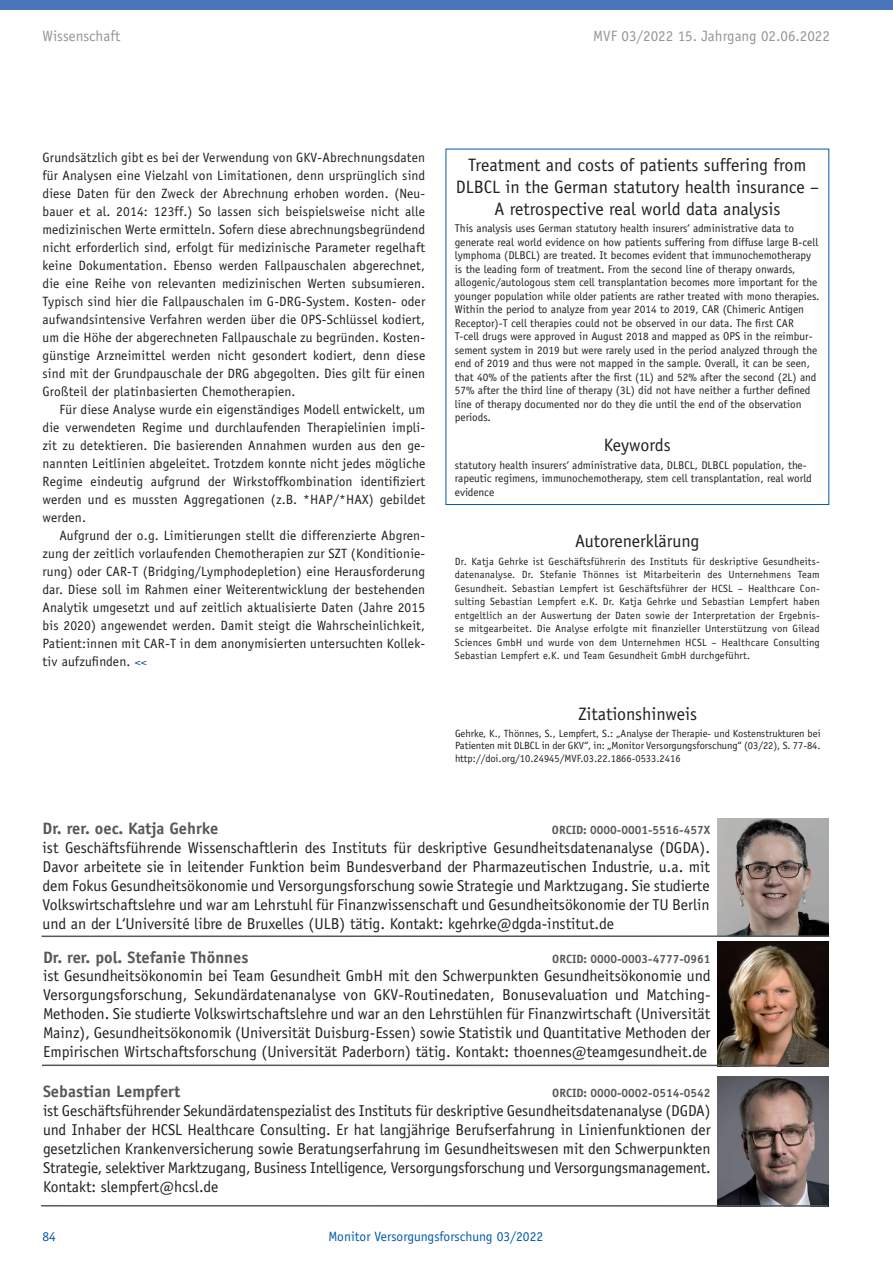
<style>
.page{position:relative;width:893px;height:1263px;background:#fff}
.page>*{position:absolute;margin:0;border:0;box-sizing:border-box;transform-origin:0 0}
.t1{font:18px/21.6px "Officina Sans";color:#231f20;text-align:center}
.t2{font:700 16.5px "Officina Sans";color:#57585a}
.t3{font:15.75px/18.9px "Officina Sans";color:#231f20;text-align:justify}
.t4{font:15px "Officina Sans";color:#939598}
.t5{font:13.5px/18px "Officina Sans";letter-spacing:.01em;color:#231f20;text-align:justify}
.t6{font:13.5px "Officina Sans";color:#015aaa}
.t7{font:700 12px "Officina Sans";color:#57585a}
.t8{font:11.25px/13.5px "Officina Sans";color:#231f20}
.t9{font:10.5px/13.5px "Officina Sans";color:#231f20;text-align:justify}
.s1{font-size:12px;color:#275caa}
</style>
<div class="page">
<div style="left:0;top:0;width:893px;height:10px;background:#4b75ba"></div>
<img style="left:717px;top:941px;width:112px;height:123px">
<img style="left:717px;top:818px;width:112px;height:117px">
<img style="left:717px;top:1076px;width:112px;height:131px">
<hr style="left:41px;top:1205px;width:787px;height:1px;background:#57585a">
<hr style="left:42px;top:1064px;width:787px;height:2px;background:#57585a">
<hr style="left:42px;top:935px;width:787px;height:2px;background:#57585a">
<p class="t4" style="left:43px;top:27px;width:79px">Wissenschaft</p>
<p class="t4" style="left:593px;top:27px;width:238px">MVF 03/2022 15. Jahrgang 02.06.2022</p>
<p class="t5" style="left:43px;top:148px;width:384px">Grundsätzlich gibt es bei der Verwendung von GKV-Abrechnungsdaten für Analysen eine Vielzahl von Limitationen, denn ursprünglich sind diese Daten für den Zweck der Abrechnung erhoben worden. (Neu&shy;bauer et al. 2014: 123ff.) So lassen sich beispielsweise nicht alle medizinischen Werte ermitteln. Sofern diese abrechnungsbegründend nicht erforderlich sind, erfolgt für medizinische Parameter regelhaft keine Dokumentation. Ebenso werden Fallpauschalen abgerechnet, die eine Reihe von relevanten medizinischen Werten subsumieren.<br>Typisch sind hier die Fallpauschalen im G-DRG-System. Kosten- oder aufwandsintensive Verfahren werden über die OPS-Schlüssel kodiert, um die Höhe der abgerechneten Fallpauschale zu begründen. Kosten&shy;günstige Arzneimittel werden nicht gesondert kodiert, denn diese sind mit der Grundpauschale der DRG abgegolten. Dies gilt für einen Großteil der platinbasierten Chemotherapien.</p>
<p class="t5" style="left:43px;top:400px;width:384px;text-indent:17px">Für diese Analyse wurde ein eigenständiges Modell entwickelt, um die verwendeten Regime und durchlaufenden Therapielinien impli&shy;zit zu detektieren. Die basierenden Annahmen wurden aus den ge&shy;nannten Leitlinien abgeleitet. Trotzdem konnte nicht jedes mögliche Regime eindeutig aufgrund der Wirkstoffkombination identifiziert werden und es mussten Aggregationen (z.B. *HAP/*HAX) gebildet werden.</p>
<p class="t5" style="left:43px;top:526px;width:384px;text-indent:17px">Aufgrund der o.g. Limitierungen stellt die differenzierte Abgren&shy;zung der zeitlich vorlaufenden Chemotherapien zur SZT (Konditionie&shy;rung) oder CAR-T (Bridging/Lymphodepletion) eine Herausforderung dar. Diese soll im Rahmen einer Weiterentwicklung der bestehenden Analytik umgesetzt und auf zeitlich aktualisierte Daten (Jahre 2015 bis 2020) angewendet werden. Damit steigt die Wahrscheinlichkeit, Patient:innen mit CAR-T in dem anonymisierten untersuchten Kollek&shy;tiv aufzufinden. <span class="s1">&lt;&lt;</span></p>
<h1 class="t1" style="left:456px;top:155px;width:365px">Treatment and costs of patients suffering from<br>DLBCL in the German statutory health insurance –<br>A retrospective real world data analysis</h1>
<p class="t8" style="left:455px;top:222px;width:366px">This analysis uses German statutory health insurers‘ administrative data to generate real world evidence on how patients suffering from diffuse large B-cell lymphoma (DLBCL) are treated. It becomes evident that immunochemotherapy is the leading form of treatment. From the second line of therapy onwards, allogenic/autologous stem cell transplantation becomes more important for the younger population while older patients are rather treated with mono therapies.<br>Within the period to analyze from year 2014 to 2019, CAR (Chimeric Antigen Receptor)-T cell therapies could not be observed in our data. The first CAR T-cell drugs were approved in August 2018 and mapped as OPS in the reimbur&shy;sement system in 2019 but were rarely used in the period analyzed through the end of 2019 and thus were not mapped in the sample. Overall, it can be seen, that 40% of the patients after the first (1L) and 52% after the second (2L) and 57% after the third line of therapy (3L) did not have neither a further defined line of therapy documented nor do they die until the end of the observation periods.</p>
<h1 class="t1" style="left:604px;top:434px;width:69px">Keywords</h1>
<p class="t8" style="left:455px;top:458px;width:359px">statutory health insurers‘ administrative data, DLBCL, DLBCL population, the&shy;rapeutic regimens, immunochemotherapy, stem cell transplantation, real world evidence</p>
<h1 class="t1" style="left:575px;top:530px;width:126px">Autorenerklärung</h1>
<p class="t9" style="left:455px;top:554px;width:366px">Dr. Katja Gehrke ist Geschäftsführerin des Instituts für deskriptive Gesundheits&shy;datenanalyse. Dr. Stefanie Thönnes ist Mitarbeiterin des Unternehmens Team Gesundheit. Sebastian Lempfert ist Geschäftsführer der HCSL – Healthcare Con&shy;sulting Sebastian Lempfert e.K. Dr. Katja Gehrke und Sebastian Lempfert haben entgeltlich an der Auswertung der Daten sowie der Interpretation der Ergebnis&shy;se mitgearbeitet. Die Analyse erfolgte mit finanzieller Unterstützung von Gilead Sciences GmbH und wurde von dem Unternehmen HCSL – Healthcare Consulting Sebastian Lempfert e.K. und Team Gesundheit GmbH durchgeführt.</p>
<h1 class="t1" style="left:578px;top:703px;width:120px">Zitationshinweis</h1>
<p class="t9" style="left:455px;top:727px;width:367px;line-height:12.6px">Gehrke, K., Thönnes, S., Lempfert, S.: „Analyse der Therapie- und Kostenstrukturen bei Patienten mit DLBCL in der GKV“, in: „Monitor Versorgungsforschung“ (03/22), S. 77-84. http://doi.org/10.24945/MVF.03.22.1866-0533.2416</p>
<p class="t2" style="left:43px;top:818px;width:177px">Dr. rer. oec. Katja Gehrke</p>
<p class="t7" style="left:552px;top:823px;width:160px">ORCID: 0000-0001-5516-457X</p>
<p class="t3" style="left:43px;top:838px;width:669px">ist Geschäftsführende Wissenschaftlerin des Instituts für deskriptive Gesundheitsdatenanalyse (DGDA).<br>Davor arbeitete sie in leitender Funktion beim Bundesverband der Pharmazeutischen Industrie, u.a. mit dem Fokus Gesundheitsökonomie und Versorgungsforschung sowie Strategie und Marktzugang. Sie studierte Volkswirtschaftslehre und war am Lehrstuhl für Finanzwissenschaft und Gesundheitsökonomie der TU Berlin und an der L‘Université libre de Bruxelles (ULB) tätig. Kontakt: kgehrke@dgda-institut.de</p>
<p class="t2" style="left:43px;top:947px;width:207px">Dr. rer. pol. Stefanie Thönnes</p>
<p class="t7" style="left:552px;top:951px;width:160px">ORCID: 0000-0003-4777-0961</p>
<p class="t3" style="left:43px;top:967px;width:669px">ist Gesundheitsökonomin bei Team Gesundheit GmbH mit den Schwerpunkten Gesundheitsökonomie und Versorgungsforschung, Sekundärdatenanalyse von GKV-Routinedaten, Bonusevaluation und Matching-Methoden. Sie studierte Volkswirtschaftslehre und war an den Lehrstühlen für Finanzwirtschaft (Universität Mainz), Gesundheitsökonomik (Universität Duisburg-Essen) sowie Statistik und Quantitative Methoden der Empirischen Wirtschaftsforschung (Universität Paderborn) tätig. Kontakt: thoennes@teamgesundheit.de</p>
<p class="t2" style="left:43px;top:1081px;width:139px">Sebastian Lempfert</p>
<p class="t7" style="left:552px;top:1086px;width:160px">ORCID: 0000-0002-0514-0542</p>
<p class="t3" style="left:43px;top:1101px;width:669px">ist Geschäftsführender Sekundärdatenspezialist des Instituts für deskriptive Gesundheitsdatenanalyse (DGDA) und Inhaber der HCSL Healthcare Consulting. Er hat langjährige Berufserfahrung in Linienfunktionen der gesetzlichen Krankenversicherung sowie Beratungserfahrung im Gesundheitswesen mit den Schwerpunkten Strategie, selektiver Marktzugang, Business Intelligence, Versorgungsforschung und Versorgungsmanagement.<br>Kontakt: slempfert@hcsl.de</p>
<p class="t6" style="left:43px;top:1228px;width:15px">84</p>
<p class="t6" style="left:329px;top:1228px;width:216px">Monitor Versorgungsforschung 03/2022</p>
</div>
